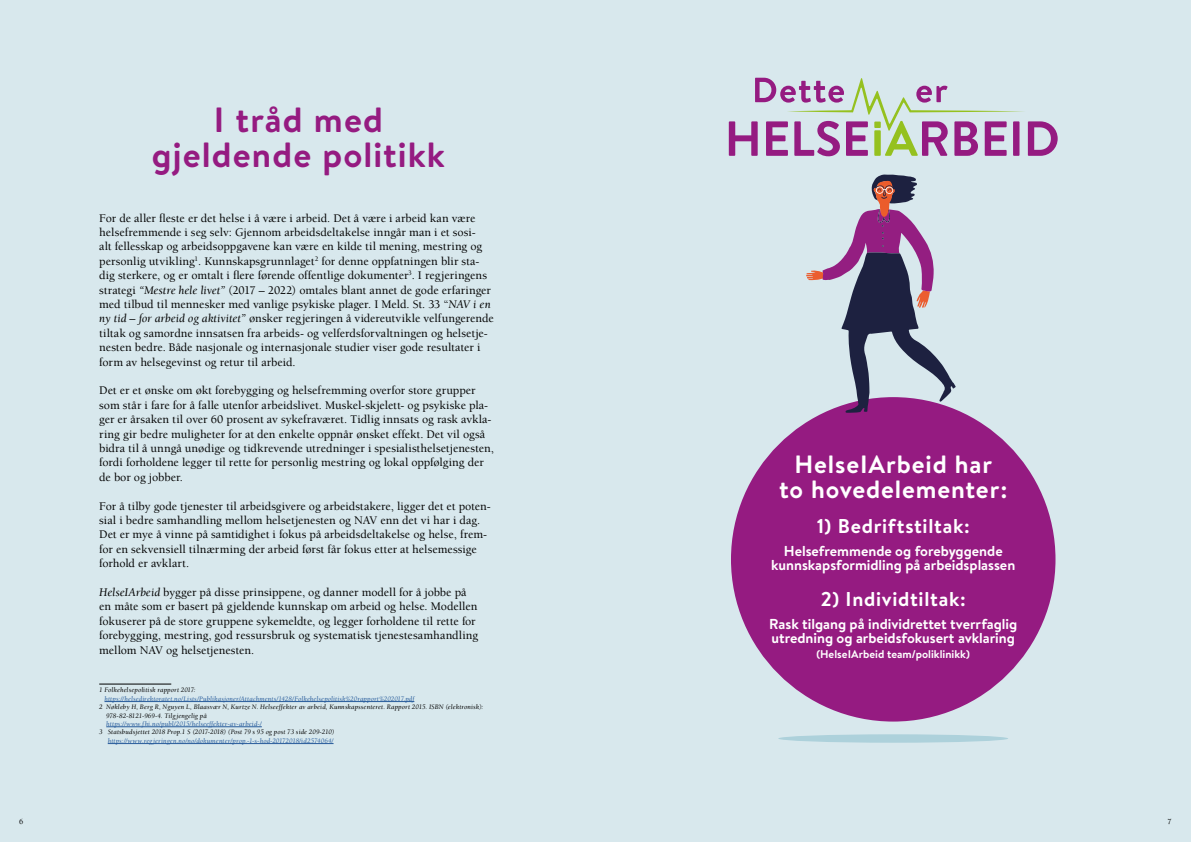
<style>
.page{position:relative;width:1191px;height:842px;background:#d8e8ed}
.page>*{position:absolute;margin:0;border:0;box-sizing:border-box;transform-origin:0 0}
.t1{font:700 35px/35px "Brandon Text";letter-spacing:.03em;color:#951b81;text-align:center}
.t2{font:700 25px/25px "Brandon Text";letter-spacing:.035em;color:#fff;text-align:center}
.t3{font:700 20px "Brandon Text";letter-spacing:.035em;color:#fff}
.t4{font:700 14.4px/14.4px "Brandon Text";color:#fff;text-align:center}
.Brødtekst{font:500 12px/14.4px "Berkeley";color:#000}
.t5{font:700 11.2px "Brandon Text";color:#fff}
.t6{font:500 8px "Berkeley";color:#000}
.Referanse{font:italic 7px/8.4px "Berkeley";letter-spacing:.015em;color:#275b9b}
.Referanse-2{font:italic 7px/8.4px "Berkeley";letter-spacing:.015em;color:#000}
.s1{font-weight:400;font-style:italic}
.s2{color:#000}
.s3{color:#275b9b}
</style>
<div class="page">
<div style="left:731px;top:397px;width:324px;height:324px;background:#951b81;border-radius:50%"></div>
<hr style="left:99px;top:683px;width:72px;height:1px;background:#000">
<hr style="left:104px;top:701px;width:310px;height:1px;background:#275b9b">
<hr style="left:106px;top:727px;width:156px;height:1px;background:#275b9b">
<hr style="left:108px;top:743px;width:225px;height:1px;background:#275b9b">
<div style="left:778px;top:734px;width:230px;height:9px;background:#add1db;border-radius:50%"></div>
<svg style="left:729px;top:78px;width:328px;height:78px"></svg>
<svg style="left:806px;top:174px;width:149px;height:239px"></svg>
<p class="t1" style="left:152px;top:101px;width:295px">I tråd med gjeldende politikk</p>
<p class="Brødtekst" style="left:99px;top:211px;width:396px">For de aller fleste er det helse i å være i arbeid. Det å være i arbeid kan være helsefremmende i seg selv: Gjennom arbeidsdeltakelse inngår man i et sosi-<br>alt fellesskap og arbeidsoppgavene kan være en kilde til mening, mestring og personlig utvikling<sup>1</sup>. Kunnskapsgrunnlaget<sup>2</sup> for denne oppfatningen blir sta&shy;dig sterkere, og er omtalt i flere førende offentlige dokumenter<sup>3</sup>. I regjeringens strategi <span class="s1">“Mestre hele livet”</span> (2017 – 2022) omtales blant annet de gode erfaringer med tilbud til mennesker med vanlige psykiske plager. I Meld. St. 33 “<span class="s1">NAV i en ny tid – for arbeid og aktivitet”</span> ønsker regjeringen å videreutvikle velfungerende tiltak og samordne innsatsen fra arbeids- og velferdsforvaltningen og helsetje&shy;nesten bedre. Både nasjonale og internasjonale studier viser gode resultater i form av helsegevinst og retur til arbeid.</p>
<p class="Brødtekst" style="left:99px;top:384px;width:396px">Det er et ønske om økt forebygging og helsefremming overfor store grupper som står i fare for å falle utenfor arbeidslivet. Muskel-skjelett- og psykiske pla&shy;ger er årsaken til over 60 prosent av sykefraværet. Tidlig innsats og rask avkla&shy;ring gir bedre muligheter for at den enkelte oppnår ønsket effekt. Det vil også bidra til å unngå unødige og tidkrevende utredninger i spesialisthelsetjenesten, fordi forholdene legger til rette for personlig mestring og lokal oppfølging der de bor og jobber.</p>
<p class="Brødtekst" style="left:99px;top:499px;width:393px">For å tilby gode tjenester til arbeidsgivere og arbeidstakere, ligger det et poten&shy;sial i bedre samhandling mellom helsetjenesten og NAV enn det vi har i dag.<br>Det er mye å vinne på samtidighet i fokus på arbeidsdeltakelse og helse, frem&shy;for en sekvensiell tilnærming der arbeid først får fokus etter at helsemessige forhold er avklart.</p>
<p class="Brødtekst" style="left:99px;top:585px;width:380px"><span class="s1">HelseIArbeid</span> bygger på disse prinsippene, og danner modell for å jobbe på en måte som er basert på gjeldende kunnskap om arbeid og helse. Modellen fokuserer på de store gruppene sykemeldte, og legger forholdene til rette for forebygging, mestring, god ressursbruk og systematisk tjenestesamhandling mellom NAV og helsetjenesten.</p>
<p class="Referanse" style="left:104px;top:686px;width:311px;text-indent:-5px"><span class="s2">1 Folkehelsepolitisk rapport 2017: </span>https://helsedirektoratet.no/Lists/Publikasjoner/Attachments/1428/Folkehelsepolitisk%20rapport%202017.pdf</p>
<p class="Referanse-2" style="left:106px;top:703px;width:378px;text-indent:-7px">2 Nøkleby H, Berg R, Nguyen L, Blaasvær N, Kurtze N. Helseeffekter av arbeid, Kunnskapssenteret. Rapport 2015. ISBN (elektronisk):<br>978-82-8121-969-4. Tilgjengelig på<br><span class="s3">https://www.fhi.no/publ/2015/helseeffekter-av-arbeid-/</span></p>
<p class="Referanse" style="left:99px;top:728px;width:237px;text-align:right"><span class="s2">3 Statsbudsjettet 2018 Prop.1 S (2017-2018) (Post 79 s 95 og post 73 side 209-210) </span>https://www.regjeringen.no/no/dokumenter/prop.-1-s-hod-20172018/id2574064/</p>
<p class="t2" style="left:779px;top:452px;width:230px">HelseIArbeid har<br>to hovedelementer:</p>
<p class="t3" style="left:816px;top:512px;width:155px">1) Bedriftstiltak:</p>
<p class="t4" style="left:771px;top:543px;width:246px">Helsefremmende og forebyggende kunnskapsformidling på arbeidsplassen</p>
<p class="t3" style="left:820px;top:585px;width:147px">2) Individtiltak:</p>
<p class="t4" style="left:769px;top:616px;width:250px;text-align:left">Rask tilgang på individrettet tverrfaglig utredning og arbeidsfokusert avklaring</p>
<p class="t5" style="left:816px;top:646px;width:155px">(HelseIArbeid team/poliklinikk)</p>
<p class="t6" style="left:19px;top:817px;width:6px">6</p>
<p class="t6" style="left:1167px;top:817px;width:6px">7</p>
</div>
